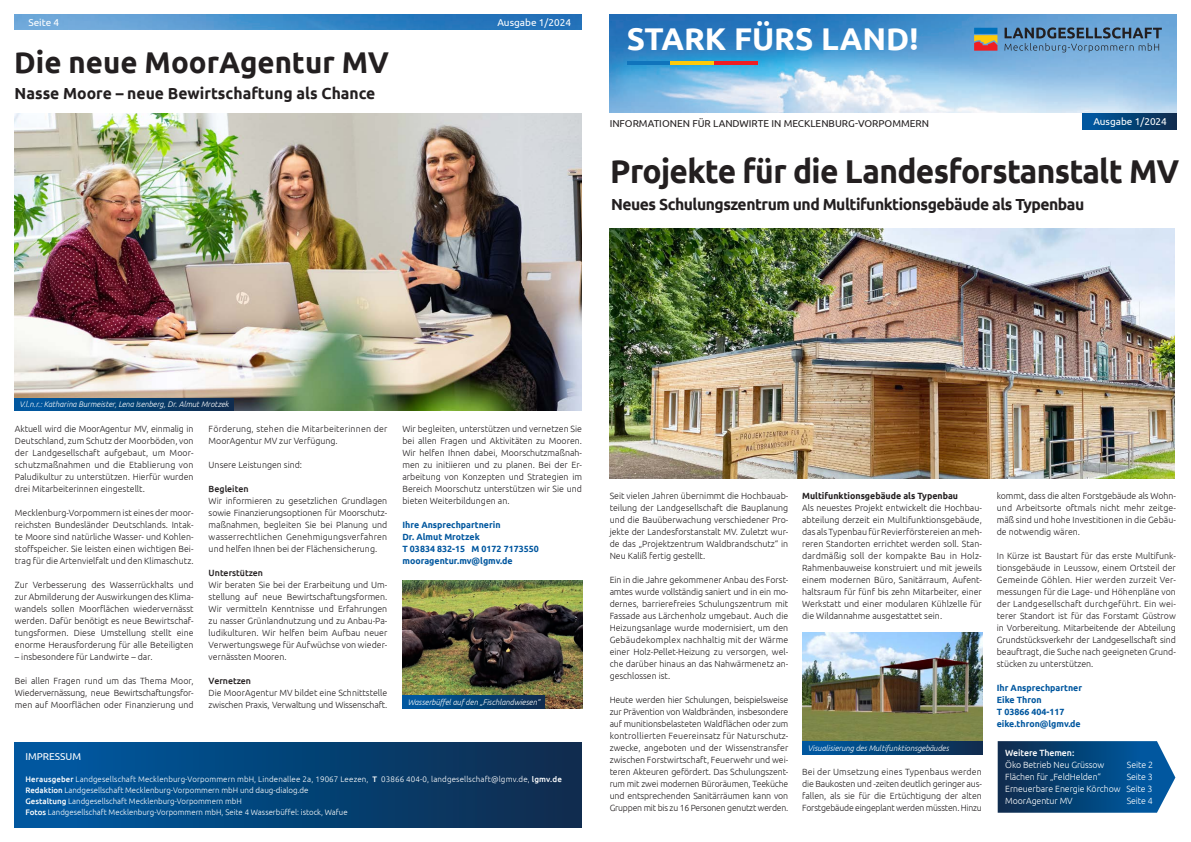
<style>
.page{position:relative;width:1191px;height:842px;background:#fff}
.page>*{position:absolute;margin:0;border:0;box-sizing:border-box;transform-origin:0 0}
.t1{font:700 33px "Ubuntu";letter-spacing:-.02em;color:#231f20;scale:.96 1}
.t2{font:700 31.4px "Ubuntu";color:#fff}
.t3{font:700 30px "Ubuntu";color:#231f20}
.t4{font:700 16px "Ubuntu";letter-spacing:-.03em;color:#231f20}
.t5{font:700 16px "Ubuntu";color:#231f20}
.t6{font:10px "Ubuntu";color:#231f20}
.t7{font:10px "Ubuntu";color:#fff}
.t8{font:300 9px/12px "Ubuntu";color:#231f20;text-align:justify}
.t9{font:700 9px/12px "Ubuntu";color:#01579f}
.t10{font:300 9px/12px "Ubuntu";letter-spacing:-.01em;color:#fff;text-align:justify}
.t11{font:300 9px/12px "Ubuntu";letter-spacing:.02em;color:#231f20}
.t12{font:700 9px "Ubuntu";color:#231f20}
.t13{font:500 9px "Ubuntu";color:#231f20}
.t14{font:500 9px "Ubuntu";letter-spacing:-.01em;color:#fff}
.t15{font:300 8px/11px "Ubuntu";color:#fff}
.t16{font:italic 300 8px "Ubuntu";color:#fff}
.s1{font-weight:500}
</style>
<div class="page">
<div style="left:1082px;top:112px;width:94px;height:18px;background:linear-gradient(to right,#005ba5,#0e2c4e)"></div>
<img style="left:609px;top:14px;width:567px;height:98px">
<div style="left:14px;top:743px;width:567px;height:85px;background:linear-gradient(to right,#005ba5,#0e2b4b)"></div>
<svg style="left:974px;top:35px;width:23px;height:16px"></svg>
<div style="left:974px;top:28px;width:23px;height:6px;background:#0072bc"></div>
<svg style="left:1004px;top:27px;width:157px;height:25px;background:#5c86aa"></svg>
<hr style="left:627px;top:61px;width:43px;height:4px;background:#1074bc">
<hr style="left:670px;top:61px;width:44px;height:4px;background:#feca0a">
<hr style="left:714px;top:61px;width:43px;height:4px;background:#ee1d23">
<img style="left:14px;top:14px;width:567px;height:16px">
<svg style="left:997px;top:741px;width:178px;height:72px;background:#134e81"></svg>
<img style="left:609px;top:229px;width:565px;height:249px">
<img style="left:14px;top:113px;width:567px;height:298px">
<img style="left:403px;top:580px;width:179px;height:129px">
<svg style="left:403px;top:696px;width:141px;height:13px;background:#054378"></svg>
<svg style="left:14px;top:398px;width:220px;height:13px;background:#054277"></svg>
<img style="left:802px;top:633px;width:180px;height:109px">
<svg style="left:802px;top:742px;width:180px;height:12px;background:#054378"></svg>
<p class="t7" style="left:28px;top:16px;width:32px">Seite 4</p>
<p class="t7" style="left:497px;top:16px;width:75px">Ausgabe 1/2024</p>
<h3 class="t3" style="left:14px;top:44px;width:376px">Die neue MoorAgentur MV</h3>
<h3 class="t5" style="left:15px;top:84px;width:362px">Nasse Moore – neue Bewirtschaftung als Chance</h3>
<h2 class="t2" style="left:627px;top:20px;width:293px">STARK FÜRS LAND!</h2>
<p class="t6" style="left:609px;top:117px;width:321px">INFORMATIONEN FÜR LANDWIRTE IN MECKLENBURG-VORPOMMERN</p>
<p class="t7" style="left:1093px;top:115px;width:75px">Ausgabe 1/2024</p>
<h1 class="t1" style="left:610px;top:151px;width:594px">Projekte für die Landesforstanstalt MV</h1>
<h3 class="t4" style="left:611px;top:195px;width:475px">Neues Schulungszentrum und Multifunktionsgebäude als Typenbau</h3>
<p class="t16" style="left:19px;top:399px;width:211px">V.l.n.r.: Katharina Burmeister, Lena Isenberg, Dr. Almut Mrotzek</p>
<p class="t8" style="left:15px;top:423px;width:180px">Aktuell wird die MoorAgentur MV, einmalig in Deutschland, zum Schutz der Moorböden, von der Landgesellschaft aufgebaut, um Moor&shy;schutzmaßnahmen und die Etablierung von Paludikultur zu unterstützen. Hierfür wurden drei Mitarbeiterinnen eingestellt.</p>
<p class="t8" style="left:15px;top:507px;width:180px">Mecklenburg-Vorpommern ist eines der moor&shy;reichsten Bundesländer Deutschlands. Intak&shy;te Moore sind natürliche Wasser- und Kohlen&shy;stoffspeicher. Sie leisten einen wichtigen Bei&shy;trag für die Artenvielfalt und den Klimaschutz.</p>
<p class="t8" style="left:15px;top:579px;width:180px">Zur Verbesserung des Wasserrückhalts und zur Abmilderung der Auswirkungen des Klima&shy;wandels sollen Moorflächen wiedervernässt werden. Dafür benötigt es neue Bewirtschaf&shy;tungsformen. Diese Umstellung stellt eine enorme Herausforderung für alle Beteiligten</p>
<p class="t8" style="left:15px;top:651px;width:139px">– insbesondere für Landwirte – dar.</p>
<p class="t8" style="left:15px;top:675px;width:180px">Bei allen Fragen rund um das Thema Moor, Wiedervernässung, neue Bewirtschaftungsfor&shy;men auf Moorflächen oder Finanzierung und</p>
<p class="t11" style="left:209px;top:423px;width:180px">Förderung, stehen die Mitarbeiterinnen der<br>MoorAgentur MV zur Verfügung.</p>
<p class="t8" style="left:209px;top:459px;width:95px">Unsere Leistungen sind:</p>
<p class="t13" style="left:209px;top:483px;width:41px">Begleiten</p>
<p class="t8" style="left:209px;top:495px;width:180px">Wir informieren zu gesetzlichen Grundlagen sowie Finanzierungsoptionen für Moorschutz&shy;maßnahmen, begleiten Sie bei Planung und wasserrechtlichen Genehmigungsverfahren und helfen Ihnen bei der Flächensicherung.</p>
<p class="t13" style="left:209px;top:567px;width:56px">Unterstützen</p>
<p class="t8" style="left:209px;top:579px;width:180px">Wir beraten Sie bei der Erarbeitung und Um&shy;stellung auf neue Bewirtschaftungsformen.<br>Wir vermitteln Kenntnisse und Erfahrungen zu nasser Grünlandnutzung und zu Anbau-Pa&shy;ludikulturen. Wir helfen beim Aufbau neuer Verwertungswege für Aufwüchse von wieder&shy;vernässten Mooren.</p>
<p class="t13" style="left:209px;top:675px;width:44px">Vernetzen</p>
<p class="t8" style="left:209px;top:687px;width:180px">Die MoorAgentur MV bildet eine Schnittstelle zwischen Praxis, Verwaltung und Wissenschaft.</p>
<p class="t8" style="left:402px;top:423px;width:181px">Wir begleiten, unterstützen und vernetzen Sie bei allen Fragen und Aktivitäten zu Mooren.<br>Wir helfen Ihnen dabei, Moorschutzmaßnah&shy;men zu initiieren und zu planen. Bei der Er&shy;arbeitung von Konzepten und Strategien im Bereich Moorschutz unterstützen wir Sie und bieten Weiterbildungen an.</p>
<p class="t9" style="left:402px;top:519px;width:138px">Ihre Ansprechpartnerin<br>Dr. Almut Mrotzek<br>T 03834 832-15 M 0172 7173550 mooragentur.mv@lgmv.de</p>
<p class="t16" style="left:408px;top:697px;width:133px">Wasserbüffel auf den „Fischlandwiesen“</p>
<p class="t7" style="left:25px;top:750px;width:57px">IMPRESSUM</p>
<p class="t15" style="left:25px;top:774px;width:538px"><span class="s1">Herausgeber</span> Landgesellschaft Mecklenburg-Vorpommern mbH, Lindenallee 2a, 19067 Leezen, <span class="s1">T</span> 03866 404-0, landgesellschaft@lgmv.de, <span class="s1">lgmv.de Redaktion</span> Landgesellschaft Mecklenburg-Vorpommern mbH und daug-dialog.de<br><span class="s1">Gestaltung</span> Landgesellschaft Mecklenburg-Vorpommern mbH<br><span class="s1">Fotos</span> Landgesellschaft Mecklenburg-Vorpommern mbH, Seite 4 Wasserbüffel: istock, Wafue</p>
<p class="t8" style="left:609px;top:489px;width:180px">Seit vielen Jahren übernimmt die Hochbauab&shy;teilung der Landgesellschaft die Bauplanung und die Bauüberwachung verschiedener Pro&shy;jekte der Landesforstanstalt MV. Zuletzt wur&shy;de das „Projektzentrum Waldbrandschutz“ in Neu Kaliß fertig gestellt.</p>
<p class="t8" style="left:609px;top:573px;width:180px">Ein in die Jahre gekommener Anbau des Forst&shy;amtes wurde vollständig saniert und in ein mo&shy;dernes, barrierefreies Schulungszentrum mit Fassade aus Lärchenholz umgebaut. Auch die Heizungsanlage wurde modernisiert, um den Gebäudekomplex nachhaltig mit der Wärme einer Holz-Pellet-Heizung zu versorgen, wel&shy;che darüber hinaus an das Nahwärmenetz an&shy;geschlossen ist.</p>
<p class="t8" style="left:609px;top:693px;width:180px">Heute werden hier Schulungen, beispielsweise zur Prävention von Waldbränden, insbesondere auf munitionsbelasteten Waldflächen oder zum kontrollierten Feuereinsatz für Naturschutz&shy;zwecke, angeboten und der Wissenstransfer zwischen Forstwirtschaft, Feuerwehr und wei&shy;teren Akteuren gefördert. Das Schulungszent&shy;rum mit zwei modernen Büroräumen, Teeküche und entsprechenden Sanitärräumen kann von Gruppen mit bis zu 16 Personen genutzt werden.</p>
<p class="t12" style="left:802px;top:490px;width:157px">Multifunktionsgebäude als Typenbau</p>
<p class="t8" style="left:802px;top:501px;width:181px">Als neuestes Projekt entwickelt die Hochbau&shy;abteilung derzeit ein Multifunktionsgebäude, das als Typenbau für Revierförstereien an meh&shy;reren Standorten errichtet werden soll. Stan&shy;dardmäßig soll der kompakte Bau in Holz-Rahmenbauweise konstruiert und mit jeweils einem modernen Büro, Sanitärraum, Aufent&shy;haltsraum für fünf bis zehn Mitarbeiter, einer Werkstatt und einer modularen Kühlzelle für die Wildannahme ausgestattet sein.</p>
<p class="t16" style="left:808px;top:743px;width:142px">Visualisierung des Multifunktionsgebäudes</p>
<p class="t8" style="left:802px;top:765px;width:181px">Bei der Umsetzung eines Typenbaus werden die Baukosten und -zeiten deutlich geringer aus&shy;fallen, als sie für die Ertüchtigung der alten Forstgebäude eingeplant werden müssten. Hinzu</p>
<p class="t8" style="left:996px;top:489px;width:181px">kommt, dass die alten Forstgebäude als Wohn&shy;und Arbeitsorte oftmals nicht mehr zeitge&shy;mäß sind und hohe Investitionen in die Gebäu&shy;de notwendig wären.</p>
<p class="t8" style="left:996px;top:549px;width:181px">In Kürze ist Baustart für das erste Multifunk&shy;tionsgebäude in Leussow, einem Ortsteil der Gemeinde Göhlen. Hier werden zurzeit Ver&shy;messungen für die Lage- und Höhenpläne von der Landgesellschaft durchgeführt. Ein wei&shy;terer Standort ist für das Forstamt Güstrow in Vorbereitung. Mitarbeitende der Abteilung Grundstücksverkehr der Landgesellschaft sind beauftragt, die Suche nach geeigneten Grund&shy;stücken zu unterstützen.</p>
<p class="t9" style="left:996px;top:681px;width:87px">Ihr Ansprechpartner<br>Eike Thron<br>T 03866 404-117 eike.thron@lgmv.de</p>
<p class="t14" style="left:1005px;top:747px;width:71px">Weitere Themen:</p>
<p class="t10" style="left:1005px;top:759px;width:101px">Öko Betrieb Neu Grüssow</p>
<p class="t10" style="left:1127px;top:759px;width:28px">Seite 2</p>
<p class="t10" style="left:1005px;top:771px;width:97px">Flächen für „FeldHelden“</p>
<p class="t10" style="left:1005px;top:771px;width:149px;text-indent:121px">Seite 3<br>Erneuerbare Energie Körchow Seite 3<br>MoorAgentur MV</p>
<p class="t10" style="left:1126px;top:795px;width:28px">Seite 4</p>
</div>
